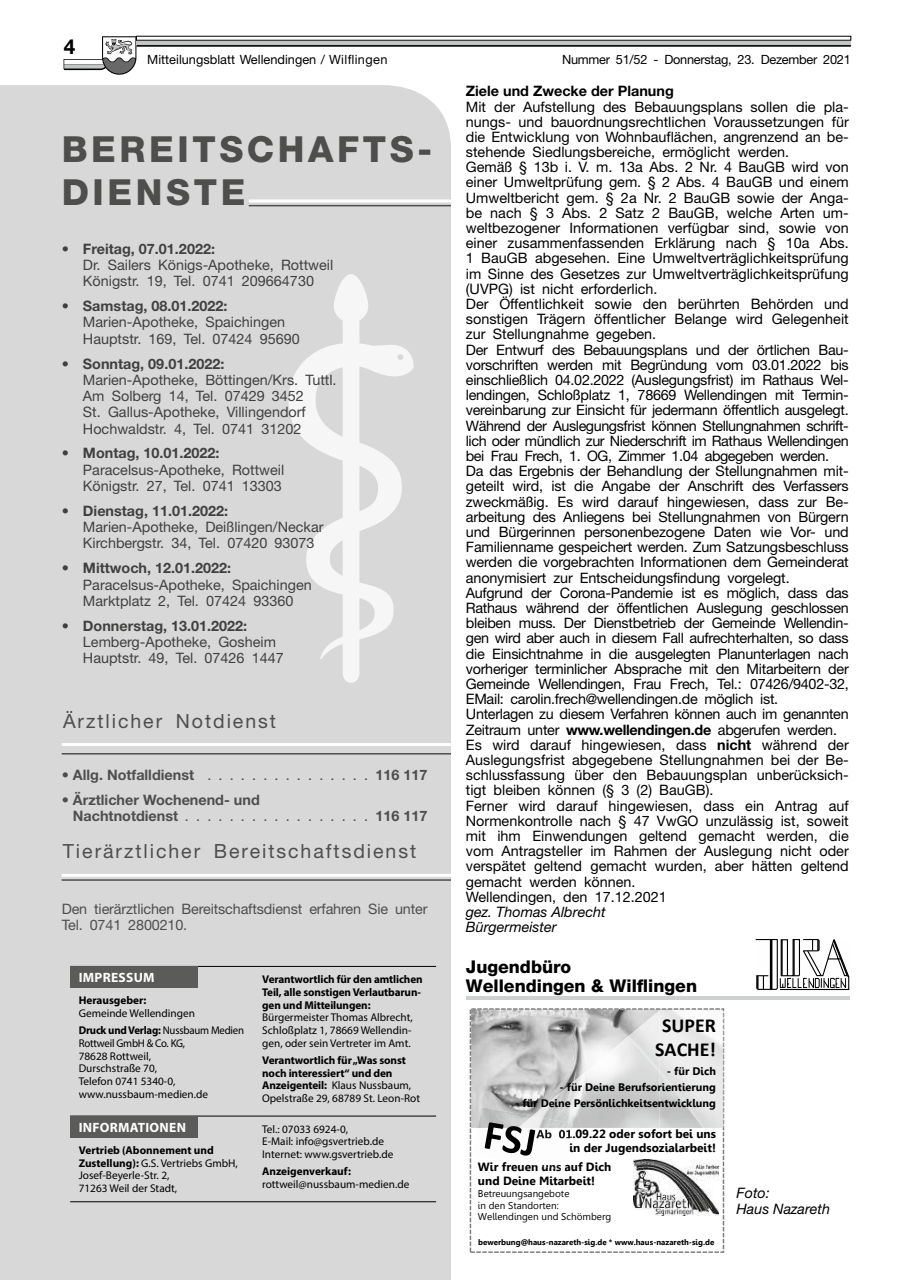
<style>
.page{position:relative;width:902px;height:1280px;background:#fff}
.page>*{position:absolute;margin:0;border:0;box-sizing:border-box;transform-origin:0 0}
.t1{font:800 36px/43.2px "Helvetica Neue";letter-spacing:.1em;color:#4e4e4d}
.t2{font:700 20.7px "Helvetica Neue";color:#000}
.t3{font:700 19.8px/24.3px "Calibri";color:#000;text-align:center}
.t4{font:19.5px "Helvetica Neue";letter-spacing:.1em;color:#4e4e4d}
.t5{font:800 17.55px/19.2px "Helvetica Neue";color:#000}
.t6{font:14.4px/15.1px "Helvetica Neue";letter-spacing:-.01em;color:#000}
.t7{font:14.4px/16.4px "Helvetica Neue";color:#40403f}
.t8{font:700 14.4px/16.4px "Helvetica Neue";color:#4e4e4d}
.t9{font:14.4px/16.4px "Helvetica Neue";letter-spacing:-.01em;color:#4e4e4d}
.t10{font:italic 14.4px/15.1px "Helvetica Neue";color:#000}
.t11{font:700 14.4px "Helvetica Neue";color:#000}
.t12{font:700 13.5px "Myriad Pro";letter-spacing:.02em;color:#fff}
.t13{font:12.75px "Helvetica Neue";color:#000}
.t14{font:12.75px "Helvetica Neue";letter-spacing:-.02em;color:#000}
.t15{font:700 11.85px/14px "Gisha";color:#000;text-align:right}
.t16{font:11.25px/12.8px "Myriad Pro";color:#000}
.t17{font:700 11.25px/12.8px "Myriad Pro";letter-spacing:-.01em;color:#000}
.t18{font:11.25px/12.8px "Myriad Pro";color:#000;scale:.96 1}
.t19{font:700 10.95px "Gisha";color:#000}
.t20{font:9.9px/11.6px "Gisha";color:#000}
.t21{font:700 7.95px "Gisha";letter-spacing:-.005em;color:#000}
.s1{font-weight:700}
.s2{font-weight:300}
.s3{font-weight:400}
</style>
<div class="page">
<svg style="left:64px;top:36px;width:72px;height:39px"></svg>
<hr style="left:136px;top:41px;width:714px;height:4px;background:#c3c4c4">
<hr style="left:136px;top:45px;width:714px;height:2px;background:#000">
<svg style="left:755px;top:939px;width:94px;height:51px"></svg>
<hr style="left:466px;top:997px;width:383px;height:3px;background:#cfd0d0">
<svg style="left:469px;top:1008px;width:255px;height:245px"></svg>
<img style="left:532px;top:1010px;width:190px;height:118px">
<svg style="left:722px;top:1010px;width:1px;height:118px"></svg>
<img style="left:633px;top:1160px;width:86px;height:56px">
<img style="left:473px;top:1128px;width:99px;height:34px">
<img style="left:478px;top:1107px;width:94px;height:21px">
<img style="left:518px;top:1116px;width:54px;height:12px">
<img style="left:536px;top:1129px;width:35px;height:9px">
<img style="left:516px;top:1162px;width:50px;height:8px">
<svg style="left:484px;top:1122px;width:51px;height:34px"></svg>
<div style="left:0;top:85px;width:451px;height:1195px;background:#d8d8d9"></div>
<svg style="left:0;top:1170px;width:1px;height:67px"></svg>
<svg style="left:288px;top:274px;width:126px;height:409px;fill:#d8d8d9"></svg>
<hr style="left:62px;top:743px;width:389px;height:3px;background:#fefefe">
<hr style="left:62px;top:753px;width:389px;height:1px;background:#4e4e4d">
<hr style="left:62px;top:874px;width:389px;height:3px;background:#fefefe">
<hr style="left:62px;top:879px;width:389px;height:2px;background:#4e4e4d">
<hr style="left:70px;top:966px;width:366px;height:1px;background:#000">
<div style="left:70px;top:966px;width:128px;height:22px;background:#5b5b5a"></div>
<hr style="left:70px;top:1116px;width:366px;height:1px;background:#000">
<div style="left:70px;top:1117px;width:128px;height:21px;background:#5b5b5a"></div>
<hr style="left:70px;top:1201px;width:366px;height:1px;background:#000">
<hr style="left:249px;top:199px;width:202px;height:3px;background:#fefefe">
<hr style="left:249px;top:205px;width:202px;height:1px;background:#4e4e4d">
<h2 class="t2" style="left:64px;top:34px;width:13px">4</h2>
<p class="t13" style="left:147px;top:52px;width:242px">Mitteilungsblatt Wellendingen / Wilflingen</p>
<p class="t14" style="left:562px;top:52px;width:290px">Nummer 51/52 - Donnerstag, 23. Dezember 2021</p>
<p class="t11" style="left:466px;top:82px;width:209px">Ziele und Zwecke der Planung</p>
<p class="t6" style="left:466px;top:99px;width:384px">Mit der Aufstellung des Bebauungsplans sollen die pla&shy;nungs- und bauordnungsrechtlichen Voraussetzungen für die Entwicklung von Wohnbauflächen, angrenzend an be&shy;stehende Siedlungsbereiche, ermöglicht werden.<br>Gemäß § 13b i. V. m. 13a Abs. 2 Nr. 4 BauGB wird von einer Umweltprüfung gem. § 2 Abs. 4 BauGB und einem Umweltbericht gem. § 2a Nr. 2 BauGB sowie der Anga&shy;be nach § 3 Abs. 2 Satz 2 BauGB, welche Arten um&shy;weltbezogener Informationen verfügbar sind, sowie von einer zusammenfassenden Erklärung nach § 10a Abs.<br>1 BauGB abgesehen. Eine Umweltverträglichkeitsprüfung im Sinne des Gesetzes zur Umweltverträglichkeitsprüfung (UVPG) ist nicht erforderlich.<br>Der Öffentlichkeit sowie den berührten Behörden und sonstigen Trägern öffentlicher Belange wird Gelegenheit zur Stellungnahme gegeben.<br>Der Entwurf des Bebauungsplans und der örtlichen Bau&shy;vorschriften werden mit Begründung vom 03.01.2022 bis einschließlich 04.02.2022 (Auslegungsfrist) im Rathaus Wel&shy;lendingen, Schloßplatz 1, 78669 Wellendingen mit Termin&shy;vereinbarung zur Einsicht für jedermann öffentlich ausgelegt.<br>Während der Auslegungsfrist können Stellungnahmen schrift&shy;lich oder mündlich zur Niederschrift im Rathaus Wellendingen bei Frau Frech, 1. OG, Zimmer 1.04 abgegeben werden.<br>Da das Ergebnis der Behandlung der Stellungnahmen mit&shy;geteilt wird, ist die Angabe der Anschrift des Verfassers zweckmäßig. Es wird darauf hingewiesen, dass zur Be&shy;arbeitung des Anliegens bei Stellungnahmen von Bürgern und Bürgerinnen personenbezogene Daten wie Vor- und Familienname gespeichert werden. Zum Satzungsbeschluss werden die vorgebrachten Informationen dem Gemeinderat anonymisiert zur Entscheidungsfindung vorgelegt.<br>Aufgrund der Corona-Pandemie ist es möglich, dass das Rathaus während der öffentlichen Auslegung geschlossen bleiben muss. Der Dienstbetrieb der Gemeinde Wellendin&shy;gen wird aber auch in diesem Fall aufrechterhalten, so dass die Einsichtnahme in die ausgelegten Planunterlagen nach vorheriger terminlicher Absprache mit den Mitarbeitern der Gemeinde Wellendingen, Frau Frech, Tel.: 07426/9402-32, EMail: carolin.frech@wellendingen.de möglich ist.<br>Unterlagen zu diesem Verfahren können auch im genannten Zeitraum unter <span class="s1">www.wellendingen.de</span> abgerufen werden.<br>Es wird darauf hingewiesen, dass <span class="s1">nicht</span> während der Auslegungsfrist abgegebene Stellungnahmen bei der Be&shy;schlussfassung über den Bebauungsplan unberücksich&shy;tigt bleiben können (§ 3 (2) BauGB).<br>Ferner wird darauf hingewiesen, dass ein Antrag auf Normenkontrolle nach § 47 VwGO unzulässig ist, soweit mit ihm Einwendungen geltend gemacht werden, die vom Antragsteller im Rahmen der Auslegung nicht oder verspätet geltend gemacht wurden, aber hätten geltend gemacht werden können.<br>Wellendingen, den 17.12.2021</p>
<p class="t10" style="left:466px;top:904px;width:141px">gez. Thomas Albrecht<br>Bürgermeister</p>
<p class="t5" style="left:466px;top:957px;width:233px">Jugendbüro<br>Wellendingen &amp; Wilflingen</p>
<h3 class="t3" style="left:655px;top:1013px;width:62px">SUPER<br>SACHE!</h3>
<p class="t19" style="left:666px;top:1065px;width:51px">- für Dich</p>
<p class="t19" style="left:559px;top:1081px;width:158px">- für Deine Berufsorientierung</p>
<p class="t19" style="left:515px;top:1097px;width:202px">- für Deine Persönlichkeitsentwicklung</p>
<p class="t15" style="left:536px;top:1127px;width:181px">Ab 01.09.22 oder sofort bei uns in der Jugendsozialarbeit!</p>
<p class="t15" style="left:478px;top:1160px;width:135px;text-align:left">Wir freuen uns auf Dich und Deine Mitarbeit!</p>
<p class="t20" style="left:478px;top:1188px;width:135px">Betreuungsangebote<br>in den Standorten:<br>Wellendingen und Schömberg</p>
<p class="t21" style="left:478px;top:1238px;width:238px">bewerbung@haus-nazareth-sig.de * www.haus-nazareth-sig.de</p>
<h1 class="t1" style="left:62px;top:128px;width:372px">Bereitschafts&shy;dienste</h1>
<p class="t7" style="left:83px;top:240px;width:252px;text-indent:-21px"><span class="s2">•</span> <span class="s1">Freitag, 07.01.2022:<br></span>Dr. Sailers Königs-Apotheke, Rottweil<br>Königstr. 19, Tel. 0741 209664730</p>
<p class="t7" style="left:83px;top:298px;width:218px;text-indent:-21px"><span class="s2">•</span> <span class="s1">Samstag, 08.01.2022:<br></span>Marien-Apotheke, Spaichingen<br>Hauptstr. 169, Tel. 07424 95690</p>
<p class="t7" style="left:83px;top:355px;width:255px;text-indent:-21px"><span class="s2">•</span> <span class="s1">Sonntag, 09.01.2022:<br></span>Marien-Apotheke, Böttingen/Krs. Tuttl.<br>Am Solberg 14, Tel. 07429 3452<br>St. Gallus-Apotheke, Villingendorf Hochwaldstr. 4, Tel. 0741 31202</p>
<p class="t7" style="left:83px;top:445px;width:203px;text-indent:-21px"><span class="s2">•</span> <span class="s1">Montag, 10.01.2022:<br></span>Paracelsus-Apotheke, Rottweil<br>Königstr. 27, Tel. 0741 13303</p>
<p class="t7" style="left:83px;top:502px;width:242px;text-indent:-21px"><span class="s2">•</span> <span class="s1">Dienstag, 11.01.2022:<br></span>Marien-Apotheke, Deißlingen/Neckar<br>Kirchbergstr. 34, Tel. 07420 93073</p>
<p class="t7" style="left:83px;top:560px;width:230px;text-indent:-21px"><span class="s2">•</span> <span class="s1">Mittwoch, 12.01.2022:<br></span>Paracelsus-Apotheke, Spaichingen<br>Marktplatz 2, Tel. 07424 93360</p>
<p class="t7" style="left:83px;top:617px;width:202px;text-indent:-21px"><span class="s2">•</span> <span class="s1">Donnerstag, 13.01.2022:<br></span>Lemberg-Apotheke, Gosheim<br>Hauptstr. 49, Tel. 07426 1447</p>
<h3 class="t4" style="left:63px;top:709px;width:214px">Ärztlicher Notdienst</h3>
<p class="t8" style="left:62px;top:766px;width:367px">• Allg. Notfalldienst <span class="s3">. . . . . . . . . . . . . . .</span> 116 117</p>
<p class="t8" style="left:73px;top:791px;width:356px;text-indent:-11px">• Ärztlicher Wochenend- und<br>Nachtnotdienst <span class="s3">. . . . . . . . . . . . . . . . .</span> 116 117</p>
<h3 class="t4" style="left:63px;top:839px;width:355px">Tierärztlicher Bereitschaftsdienst</h3>
<p class="t9" style="left:62px;top:900px;width:367px">Den tierärztlichen Bereitschaftsdienst erfahren Sie unter<br>Tel. 0741 2800210.</p>
<p class="t12" style="left:79px;top:969px;width:77px">Impressum</p>
<p class="t17" style="left:79px;top:994px;width:69px">Herausgeber:</p>
<p class="t16" style="left:79px;top:1005px;width:167px;line-height:17px">Gemeinde Wellendingen<br><span class="s1">Druck und Verlag:</span> Nussbaum Medien</p>
<p class="t18" style="left:79px;top:1036px;width:136px">Rottweil GmbH &amp; Co. KG,<br>78628 Rottweil,<br>Durschstraße 70,<br>Telefon 0741 5340-0, www.nussbaum-medien.de</p>
<p class="t17" style="left:262px;top:972px;width:162px">Verantwortlich für den amtlichen<br>Teil, alle sonstigen Verlautbarun&shy;gen und mitteilungen:</p>
<p class="t16" style="left:262px;top:1011px;width:152px;text-align:justify">Bürgermeister Thomas Albrecht, Schloßplatz 1, 78669 Wellendin&shy;gen, oder sein Vertreter im Amt.</p>
<p class="t17" style="left:262px;top:1053px;width:159px">Verantwortlich für „Was sonst noch interessiert“ und den<br>Anzeigenteil: <span class="s3">Klaus Nussbaum,<br>Opelstraße 29, 68789 St. Leon-Rot</span></p>
<p class="t12" style="left:79px;top:1119px;width:109px">InformATIonen</p>
<p class="t16" style="left:79px;top:1143px;width:161px"><span class="s1">Vertrieb (Abonnement und<br>Zustellung):</span> G.S. Vertriebs GmbH,<br>Josef-Beyerle-Str. 2,<br>71263 Weil der Stadt,</p>
<p class="t16" style="left:262px;top:1122px;width:133px">Tel.: 07033 6924-0,<br>E-Mail: info@gsvertrieb.de<br>Internet: www.gsvertrieb.de</p>
<p class="t17" style="left:262px;top:1164px;width:90px">Anzeigenverkauf:</p>
<p class="t16" style="left:262px;top:1177px;width:149px">rottweil@nussbaum-medien.de</p>
<p class="t10" style="left:736px;top:1185px;width:95px">Foto:<br>Haus Nazareth</p>
</div>
